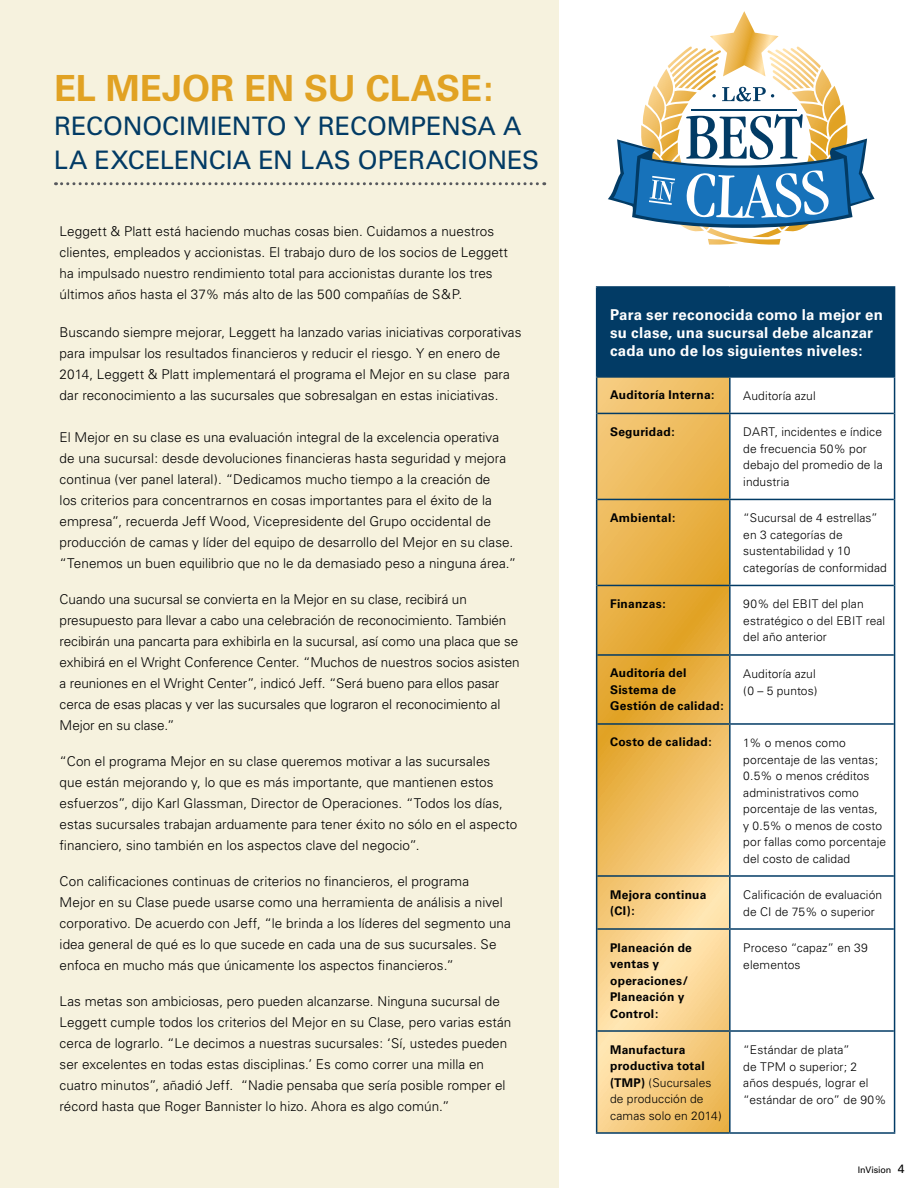
<style>
.page{position:relative;width:918px;height:1188px;background:#fff}
.page>*{position:absolute;margin:0;border:0;box-sizing:border-box;transform-origin:0 0}
.t1{font:700 36px "Univers";letter-spacing:.015em;color:#e1a223}
.t2{font:25.5px "Univers";letter-spacing:-.005em;color:#023b65}
.t3{font:700 15px/18px "Univers";letter-spacing:.015em;color:#fff}
.t4{font:300 13.5px/21px "Univers";letter-spacing:.005em;color:#000}
.t5{font:300 12px/16.5px "Univers";letter-spacing:.01em;color:#000}
.t6{font:700 12px/16.5px "Univers";letter-spacing:.025em;color:#000}
.t7{font:9px "Univers";letter-spacing:-.01em;color:#000}
.s1{font-weight:700}
.s2{font-size:12px}
</style>
<div class="page">
<div style="left:1px;top:0;width:558px;height:1188px;background:#f6f2de"></div>
<svg style="left:56px;top:182px;width:489px;height:3px"></svg>
<div style="left:597px;top:287px;width:298px;height:90px;background:#023b65"></div>
<svg style="left:597px;top:378px;width:132px;height:754px;background:#e7bb67"></svg>
<hr style="left:596px;top:286px;width:134px;height:2px;background:#023b65">
<hr style="left:596px;top:288px;width:1px;height:88px;background:#023b65">
<hr style="left:730px;top:286px;width:165px;height:2px;background:#023b65">
<hr style="left:596px;top:376px;width:134px;height:2px;background:#023b65">
<hr style="left:596px;top:378px;width:1px;height:35px;background:#023b65">
<hr style="left:730px;top:376px;width:165px;height:2px;background:#023b65">
<hr style="left:894px;top:378px;width:1px;height:35px;background:#023b65">
<hr style="left:596px;top:413px;width:1px;height:86px;background:#023b65">
<hr style="left:894px;top:413px;width:1px;height:86px;background:#023b65">
<hr style="left:596px;top:499px;width:1px;height:86px;background:#023b65">
<hr style="left:894px;top:499px;width:1px;height:86px;background:#023b65">
<hr style="left:596px;top:585px;width:1px;height:70px;background:#023b65">
<hr style="left:894px;top:585px;width:1px;height:70px;background:#023b65">
<hr style="left:596px;top:655px;width:1px;height:69px;background:#023b65">
<hr style="left:894px;top:655px;width:1px;height:69px;background:#023b65">
<hr style="left:596px;top:724px;width:1px;height:152px;background:#023b65">
<hr style="left:894px;top:724px;width:1px;height:152px;background:#023b65">
<hr style="left:596px;top:876px;width:1px;height:53px;background:#023b65">
<hr style="left:894px;top:876px;width:1px;height:53px;background:#023b65">
<hr style="left:596px;top:929px;width:1px;height:102px;background:#023b65">
<hr style="left:894px;top:929px;width:1px;height:102px;background:#023b65">
<hr style="left:596px;top:1031px;width:1px;height:101px;background:#023b65">
<hr style="left:894px;top:1031px;width:1px;height:101px;background:#023b65">
<hr style="left:596px;top:1132px;width:134px;height:2px;background:#023b65">
<hr style="left:730px;top:1132px;width:165px;height:2px;background:#023b65">
<hr style="left:729px;top:378px;width:2px;height:35px;background:#023b65">
<hr style="left:597px;top:413px;width:133px;height:1px;background:#023b65">
<hr style="left:730px;top:413px;width:164px;height:1px;background:#023b65">
<hr style="left:729px;top:414px;width:2px;height:85px;background:#023b65">
<hr style="left:597px;top:499px;width:133px;height:1px;background:#023b65">
<hr style="left:730px;top:499px;width:164px;height:1px;background:#023b65">
<hr style="left:729px;top:500px;width:2px;height:85px;background:#023b65">
<hr style="left:597px;top:585px;width:133px;height:1px;background:#023b65">
<hr style="left:730px;top:585px;width:164px;height:1px;background:#023b65">
<hr style="left:729px;top:586px;width:2px;height:68px;background:#023b65">
<hr style="left:597px;top:654px;width:133px;height:2px;background:#023b65">
<hr style="left:730px;top:654px;width:164px;height:2px;background:#023b65">
<hr style="left:729px;top:656px;width:2px;height:67px;background:#023b65">
<hr style="left:597px;top:723px;width:133px;height:2px;background:#023b65">
<hr style="left:730px;top:723px;width:164px;height:2px;background:#023b65">
<hr style="left:729px;top:725px;width:2px;height:150px;background:#023b65">
<hr style="left:597px;top:875px;width:133px;height:2px;background:#023b65">
<hr style="left:730px;top:875px;width:164px;height:2px;background:#023b65">
<hr style="left:729px;top:877px;width:2px;height:51px;background:#023b65">
<hr style="left:597px;top:928px;width:133px;height:2px;background:#023b65">
<hr style="left:730px;top:928px;width:164px;height:2px;background:#023b65">
<hr style="left:729px;top:930px;width:2px;height:100px;background:#023b65">
<hr style="left:597px;top:1030px;width:133px;height:2px;background:#023b65">
<hr style="left:730px;top:1030px;width:164px;height:2px;background:#023b65">
<hr style="left:729px;top:1032px;width:2px;height:100px;background:#023b65">
<svg style="left:608px;top:11px;width:267px;height:217px"></svg>
<h1 class="t1" style="left:54px;top:68px;width:441px">El mejor en su clase :</h1>
<h2 class="t2" style="left:54px;top:111px;width:125px">RECONOCIMIENT</h2>
<h2 class="t2" style="left:267px;top:111px;width:68px">O Y REC</h2>
<h2 class="t2" style="left:367px;top:111px;width:39px">OMPENSA</h2>
<h2 class="t2" style="left:503px;top:111px;width:16px">A</h2>
<h2 class="t2" style="left:54px;top:145px;width:91px">LA EXCELENCIA</h2>
<h2 class="t2" style="left:258px;top:145px;width:59px">EN LAS</h2>
<h2 class="t2" style="left:358px;top:145px;width:36px">OPERACI</h2>
<h2 class="t2" style="left:468px;top:145px;width:37px">ONES</h2>
<p class="t4" style="left:60px;top:221px;width:450px">Leggett &amp; Platt está haciendo muchas cosas bien. Cuidamos a nuestros clientes, empleados y accionistas. El trabajo duro de los socios de Leggett ha impulsado nuestro rendimiento total para accionistas durante los tres últimos años hasta el 37% más alto de las 500 compañías de S&amp;P.</p>
<p class="t4" style="left:60px;top:322px;width:463px">Buscando siempre mejorar, Leggett ha lanzado varias iniciativas corporativas para impulsar los resultados financieros y reducir el riesgo. Y en enero de 2014, Leggett &amp; Platt implementará el programa el Mejor en su clase para dar reconocimiento a las sucursales que sobresalgan en estas iniciativas.</p>
<p class="t4" style="left:60px;top:427px;width:458px">El Mejor en su clase es una evaluación integral de la excelencia operativa de una sucursal: desde devoluciones financieras hasta seguridad y mejora continua (ver panel lateral). “Dedicamos mucho tiempo a la creación de<br>los criterios para concentrarnos en cosas importantes para el éxito de la empresa”, recuerda Jeff Wood, Vicepresidente del Grupo occidental de producción de camas y líder del equipo de desarrollo del Mejor en su clase. “Tenemos un buen equilibrio que no le da demasiado peso a ninguna área.”</p>
<p class="t4" style="left:60px;top:589px;width:461px">Cuando una sucursal se convierta en la Mejor en su clase, recibirá un presupuesto para llevar a cabo una celebración de reconocimiento. También recibirán una pancarta para exhibirla en la sucursal, así como una placa que se exhibirá en el Wright Conference Center. “Muchos de nuestros socios asisten a reuniones en el Wright Center”, indicó Jeff. “Será bueno para ellos pasar cerca de esas placas y ver las sucursales que lograron el reconocimiento al Mejor en su clase.”</p>
<p class="t4" style="left:60px;top:751px;width:459px">“Con el programa Mejor en su clase queremos motivar a las sucursales<br>que están mejorando y, lo que es más importante, que mantienen estos esfuerzos”, dijo Karl Glassman, Director de Operaciones. “Todos los días, estas sucursales trabajan arduamente para tener éxito no sólo en el aspecto financiero, sino también en los aspectos clave del negocio”.</p>
<p class="t4" style="left:60px;top:871px;width:453px">Con calificaciones continuas de criterios no financieros, el programa<br>Mejor en su Clase puede usarse como una herramienta de análisis a nivel corporativo. De acuerdo con Jeff, “le brinda a los líderes del segmento una idea general de qué es lo que sucede en cada una de sus sucursales. Se enfoca en mucho más que únicamente los aspectos financieros.”</p>
<p class="t4" style="left:60px;top:991px;width:453px">Las metas son ambiciosas, pero pueden alcanzarse. Ninguna sucursal de Leggett cumple todos los criterios del Mejor en su Clase, pero varias están cerca de lograrlo. “Le decimos a nuestras sucursales: ‘Sí, ustedes pueden ser excelentes en todas estas disciplinas.’ Es como correr una milla en cuatro minutos”, añadió Jeff. “Nadie pensaba que sería posible romper el récord hasta que Roger Bannister lo hizo. Ahora es algo común.”</p>
<p class="t3" style="left:610px;top:305px;width:274px">Para ser reconocida como la mejor en su clase, una sucursal debe alcanzar cada uno de los siguientes niveles:</p>
<p class="t6" style="left:610px;top:387px;width:106px">Auditoría Interna:</p>
<p class="t5" style="left:743px;top:387px;width:74px">Auditoría azul</p>
<p class="t6" style="left:610px;top:424px;width:66px">Seguridad:</p>
<p class="t5" style="left:743px;top:424px;width:141px">DART, incidentes e índice de frecuencia 50% por debajo del promedio de la industria</p>
<p class="t6" style="left:610px;top:510px;width:67px">Ambiental:</p>
<p class="t5" style="left:743px;top:510px;width:145px">“Sucursal de 4 estrellas” en 3 categorías de sustentabilidad y 10 categorías de conformidad</p>
<p class="t6" style="left:610px;top:596px;width:57px">Finanzas:</p>
<p class="t5" style="left:743px;top:596px;width:143px">90% del EBIT del plan estratégico o del EBIT real del año anterior</p>
<p class="t6" style="left:610px;top:665px;width:115px">Auditoría del<br>Sistema de<br>Gestión de calidad:</p>
<p class="t5" style="left:743px;top:666px;width:76px">Auditoría azul (0 – 5 puntos)</p>
<p class="t6" style="left:610px;top:734px;width:103px">Costo de calidad:</p>
<p class="t5" style="left:743px;top:735px;width:144px">1% o menos como porcentaje de las ventas;<br>0.5% o menos créditos administrativos como porcentaje de las ventas, y 0.5% o menos de costo por fallas como porcentaje del costo de calidad</p>
<p class="t6" style="left:610px;top:886px;width:98px">Mejora continua (CI):</p>
<p class="t5" style="left:743px;top:887px;width:140px">Calificación de evaluación de CI de 75% o superior</p>
<p class="t6" style="left:610px;top:939px;width:83px">Planeación de ventas y operaciones/<br>Planeación y<br>Control:</p>
<p class="t5" style="left:743px;top:940px;width:126px">Proceso “capaz” en 39 elementos</p>
<p class="t5" style="left:610px;top:1041px;width:113px"><span class="s1">Manufactura productiva total (TMP)</span> (Sucursales de producción de camas solo en 2014)</p>
<p class="t5" style="left:743px;top:1042px;width:145px">“Estándar de plata”<br>de TPM o superior; 2<br>años después, lograr el “estándar de oro” de 90%</p>
<p class="t7" style="left:858px;top:1165px;width:48px">INVISION <span class="s2">4</span></p>
</div>
